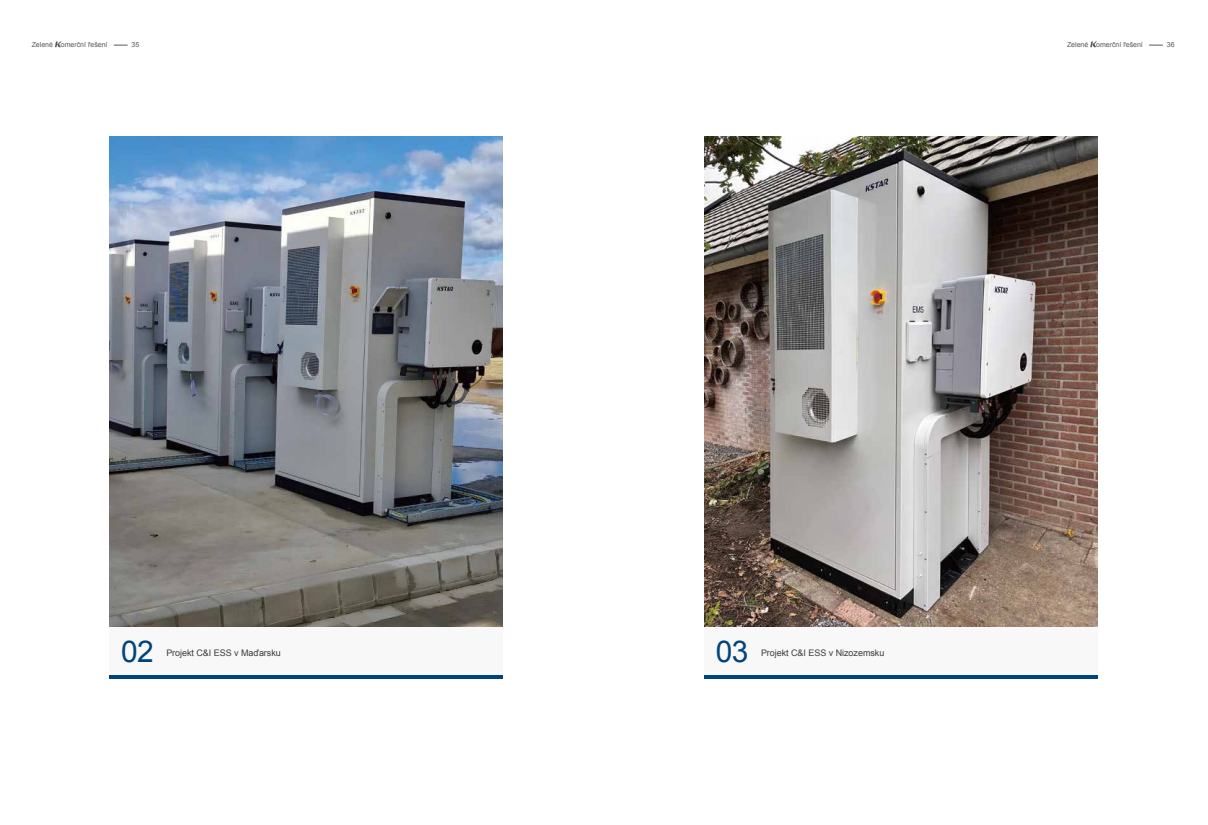
<style>
.page{position:relative;width:1208px;height:825px;background:#fff}
.page>*{position:absolute;margin:0;border:0;box-sizing:border-box;transform-origin:0 0}
.t1{font:30px "Arial";color:#00447d}
.t2{font:9px "Arial";letter-spacing:-.005em;color:#3f3b3a}
.t3{font:7px "Arial";color:#595757}
</style>
<div class="page">
<div style="left:109px;top:627px;width:394px;height:48px;background:#f8f8f8"></div>
<hr style="left:109px;top:675px;width:394px;height:4px;background:#00447d">
<img style="left:704px;top:137px;width:393px;height:490px">
<div style="left:704px;top:627px;width:393px;height:48px;background:#f8f8f8"></div>
<hr style="left:704px;top:675px;width:393px;height:4px;background:#00447d">
<img style="left:109px;top:137px;width:393px;height:490px">
<svg style="left:55px;top:41px;width:7px;height:6px"></svg>
<svg style="left:114px;top:45px;width:14px;height:1px"></svg>
<svg style="left:1090px;top:41px;width:7px;height:6px"></svg>
<svg style="left:1149px;top:45px;width:13px;height:1px"></svg>
<p class="t3" style="left:32px;top:40px;width:77px">Zelené omerční řešení</p>
<p class="t3" style="left:132px;top:40px;width:9px">35</p>
<p class="t3" style="left:1067px;top:40px;width:77px">Zelené omerční řešení</p>
<p class="t3" style="left:1167px;top:40px;width:9px">36</p>
<h1 class="t1" style="left:121px;top:632px;width:34px">02</h1>
<p class="t2" style="left:166px;top:646px;width:116px">Projekt C&amp;I ESS v Maďarsku</p>
<h1 class="t1" style="left:716px;top:632px;width:34px">03</h1>
<p class="t2" style="left:761px;top:646px;width:125px">Projekt C&amp;I ESS v Nizozemsku</p>
</div>
